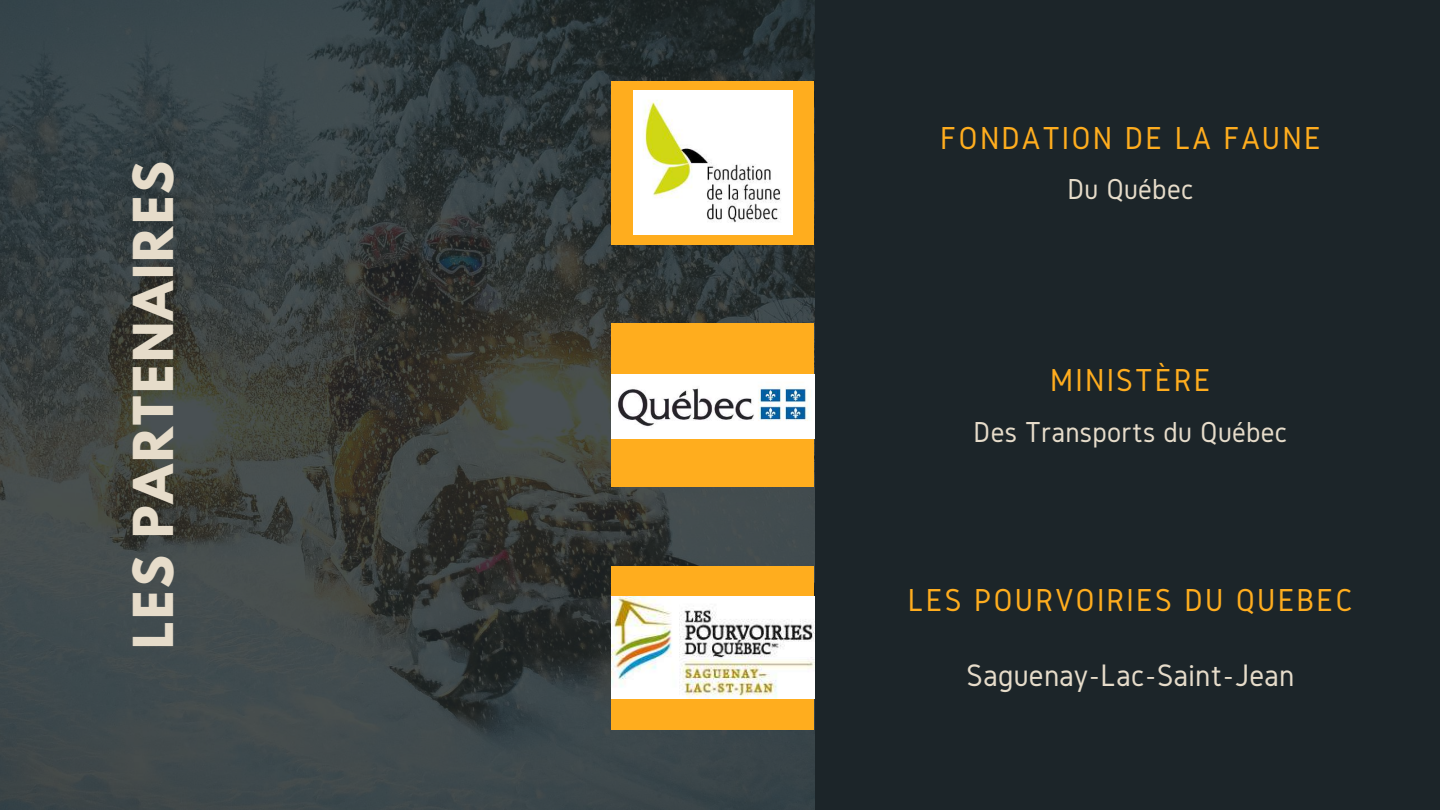
<style>
.page{position:relative;width:1440px;height:810px;background:#1c2529}
.page>*{position:absolute;margin:0;border:0;box-sizing:border-box;transform-origin:0 0}
.t1{font:700 48.8px "League Spartan";letter-spacing:.05em;color:#e6dcca}
.t2{font:33px "Gidole";letter-spacing:.065em;color:#ffad1e}
.t3{font:32.2px "Gidole";letter-spacing:.01em;color:#e6dcca}
.t4{font:30px "Gidole";letter-spacing:.01em;color:#e6dcca}
</style>
<div class="page">
<img style="left:0;top:0;width:814px;height:810px">
<div style="left:612px;top:323px;width:202px;height:164px;background:#ffad1e"></div>
<img style="left:612px;top:375px;width:202px;height:63px">
<div style="left:612px;top:81px;width:202px;height:163px;background:#ffad1e"></div>
<img style="left:633px;top:90px;width:159px;height:145px">
<div style="left:612px;top:566px;width:202px;height:163px;background:#ffad1e"></div>
<img style="left:612px;top:597px;width:202px;height:101px">
<h1 class="t1" style="left:129px;top:649px;width:490px;rotate:-90deg">LES PARTENAIRES</h1>
<p class="t2" style="left:940px;top:120px;width:382px">FONDATION DE LA FAUNE</p>
<p class="t4" style="left:1067px;top:173px;width:128px">Du Québec</p>
<p class="t2" style="left:1050px;top:362px;width:162px">MINISTÈRE</p>
<p class="t4" style="left:974px;top:415px;width:315px">Des Transports du Québec</p>
<p class="t2" style="left:908px;top:582px;width:447px">LES POURVOIRIES DU QUÉBEC</p>
<p class="t3" style="left:967px;top:657px;width:329px">Saguenay-Lac-Saint-Jean</p>
</div>
